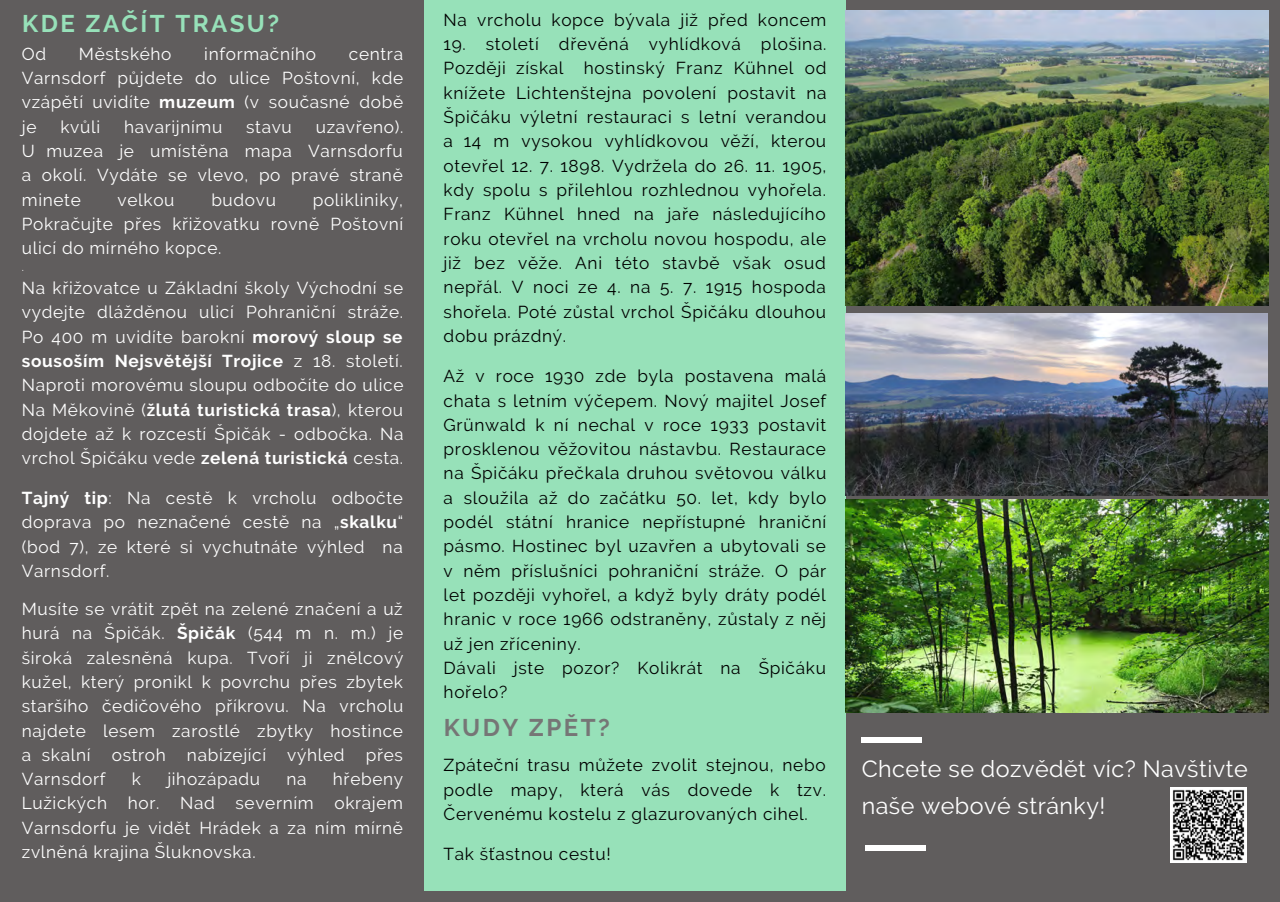
<style>
.page{position:relative;width:1280px;height:902px;background:#fff}
.page>*{position:absolute;margin:0;border:0;box-sizing:border-box;transform-origin:0 0}
.t1{font:700 24.15px "Raleway";letter-spacing:.1em;color:#97e1b9}
.t2{font:700 24px "Raleway";letter-spacing:.1em;color:#767676}
.t3{font:23.25px/37.2px "Raleway";letter-spacing:.02em;color:#fff}
.t4{font:17.25px/24.3px "Raleway";letter-spacing:.04em;color:#fff;text-align:justify}
.t5{font:17.25px/24.3px "Raleway";letter-spacing:.04em;color:#000;text-align:justify}
.t6{font:11.25px "Raleway";color:#fff}
.s1{font-weight:700}
.s2{color:#605d5d}
.s3{color:#97e1b9}
</style>
<div class="page">
<div style="left:0;top:0;width:1279px;height:902px;background:#605d5d"></div>
<div style="left:424px;top:0;width:421px;height:890px;background:#97e1b9"></div>
<div style="left:861px;top:737px;width:60px;height:6px;background:#fff"></div>
<div style="left:864px;top:845px;width:61px;height:5px;background:#fff"></div>
<img style="left:1170px;top:787px;width:75px;height:76px">
<img style="left:845px;top:314px;width:422px;height:181px">
<img style="left:845px;top:499px;width:422px;height:214px">
<img style="left:845px;top:11px;width:422px;height:295px">
<p class="t1" style="left:22px;top:10px;width:258px">KDE ZAČÍT TRASU?</p>
<p class="t4" style="left:22px;top:42px;width:26px">Od</p>
<p class="t4" style="left:79px;top:42px;width:94px">Městského</p>
<p class="t4" style="left:204px;top:42px;width:113px">informačního</p>
<p class="t4" style="left:22px;top:42px;width:383px;text-indent:327px">centra Varnsdorf půjdete do ulice Poštovní, kde vzápětí uvidíte <span class="s1">muzeum</span> (v současné době je</p>
<p class="t4" style="left:22px;top:114px;width:383px;text-indent:294px">uzavřeno).<br>U<span class="s2">u</span>muzea je umístěna mapa Varnsdorfu a<span class="s2">a</span>okolí. Vydáte se vlevo, po pravé straně minete</p>
<p class="t4" style="left:60px;top:114px;width:41px">kvůli</p>
<p class="t4" style="left:124px;top:114px;width:100px">havarijnímu</p>
<p class="t4" style="left:246px;top:114px;width:47px">stavu</p>
<p class="t4" style="left:22px;top:187px;width:383px;text-indent:291px">polikliniky, Pokračujte přes křižovatku rovně Poštovní ulicí do mírného kopce.</p>
<p class="t6" style="left:22px;top:261px;width:4px">.</p>
<p class="t4" style="left:22px;top:276px;width:383px">Na křižovatce u Základní školy Východní se vydejte dlážděnou ulicí Pohraniční stráže.<br>Po 400 m uvidíte barokní <span class="s1">morový sloup se sousoším Nejsvětější Trojice</span> z 18. století.<br>Naproti morovému sloupu odbočíte do ulice Na Měkovině (<span class="s1">žlutá turistická trasa</span>), kterou dojdete až k rozcestí Špičák - odbočka. Na vrchol Špičáku vede <span class="s1">zelená turistická</span> cesta.</p>
<p class="t4" style="left:22px;top:486px;width:383px"><span class="s1">Tajný tip</span>: Na cestě k vrcholu odbočte doprava po neznačené cestě na „<span class="s1">skalku</span>“ (bod 7), ze které si vychutnáte výhled na Varnsdorf.</p>
<p class="t4" style="left:22px;top:597px;width:383px">Musíte se vrátit zpět na zelené značení a už hurá na Špičák. <span class="s1">Špičák</span> (544 m n. m.) je široká zalesněná kupa. Tvoří ji znělcový kužel, který pronikl k povrchu přes zbytek staršího čedičového příkrovu. Na vrcholu najdete lesem zarostlé zbytky hostince a<span class="s2">a</span>skalní ostroh nabízející výhled přes Varnsdorf</p>
<p class="t4" style="left:118px;top:187px;width:58px">velkou</p>
<p class="t4" style="left:211px;top:187px;width:66px">budovu</p>
<p class="t4" style="left:22px;top:767px;width:383px;text-indent:311px">hřebeny Lužických hor. Nad severním okrajem Varnsdorfu je vidět Hrádek a za ním mírně zvlněná krajina Šluknovska.</p>
<p class="t4" style="left:132px;top:767px;width:11px">k</p>
<p class="t4" style="left:167px;top:767px;width:94px">jihozápadu</p>
<p class="t4" style="left:286px;top:767px;width:22px">na</p>
<p class="t5" style="left:443px;top:8px;width:384px">Na vrcholu kopce bývala již před koncem</p>
<p class="t5" style="left:443px;top:32px;width:384px">19. století dřevěná vyhlídková plošina.<br>Později získal hostinský Franz Kühnel od knížete Lichtenštejna povolení postavit na Špičáku výletní restauraci s letní verandou a<span class="s3">a</span>14 m vysokou vyhlídkovou věží, kterou otevřel 12. 7. 1898. Vydržela do 26. 11. 1905, kdy spolu s přilehlou rozhlednou vyhořela.<br>Franz Kühnel hned na jaře následujícího roku otevřel na vrcholu novou hospodu, ale již bez věže. Ani této stavbě však osud nepřál. V noci ze 4. na 5. 7. 1915 hospoda shořela. Poté zůstal vrchol Špičáku dlouhou dobu prázdný.</p>
<p class="t5" style="left:443px;top:364px;width:384px">Až v roce 1930 zde byla postavena malá chata s letním výčepem. Nový majitel Josef Grünwald k ní nechal v roce 1933 postavit prosklenou věžovitou nástavbu. Restaurace na Špičáku přečkala druhou světovou válku a<span class="s3">a</span>sloužila až do začátku 50. let, kdy bylo podél státní hranice nepřístupné hraniční pásmo. Hostinec byl uzavřen a ubytovali se v<span class="s3">v</span>něm příslušníci pohraniční stráže. O pár let později vyhořel, a když byly dráty podél hranic v roce 1966 odstraněny, zůstaly z něj už jen zříceniny.</p>
<p class="t5" style="left:443px;top:656px;width:384px">Dávali jste pozor? Kolikrát na Špičáku hořelo?</p>
<p class="t2" style="left:443px;top:714px;width:167px">KUDY ZPĚT?</p>
<p class="t5" style="left:443px;top:753px;width:384px">Zpáteční trasu můžete zvolit stejnou, nebo podle mapy, která vás dovede k tzv.<br>Červenému kostelu z glazurovaných cihel.</p>
<p class="t5" style="left:443px;top:842px;width:169px">Tak šťastnou cestu!</p>
<p class="t3" style="left:861px;top:750px;width:387px">Chcete se dozvědět víc? Navštivte naše webové stránky!</p>
</div>
